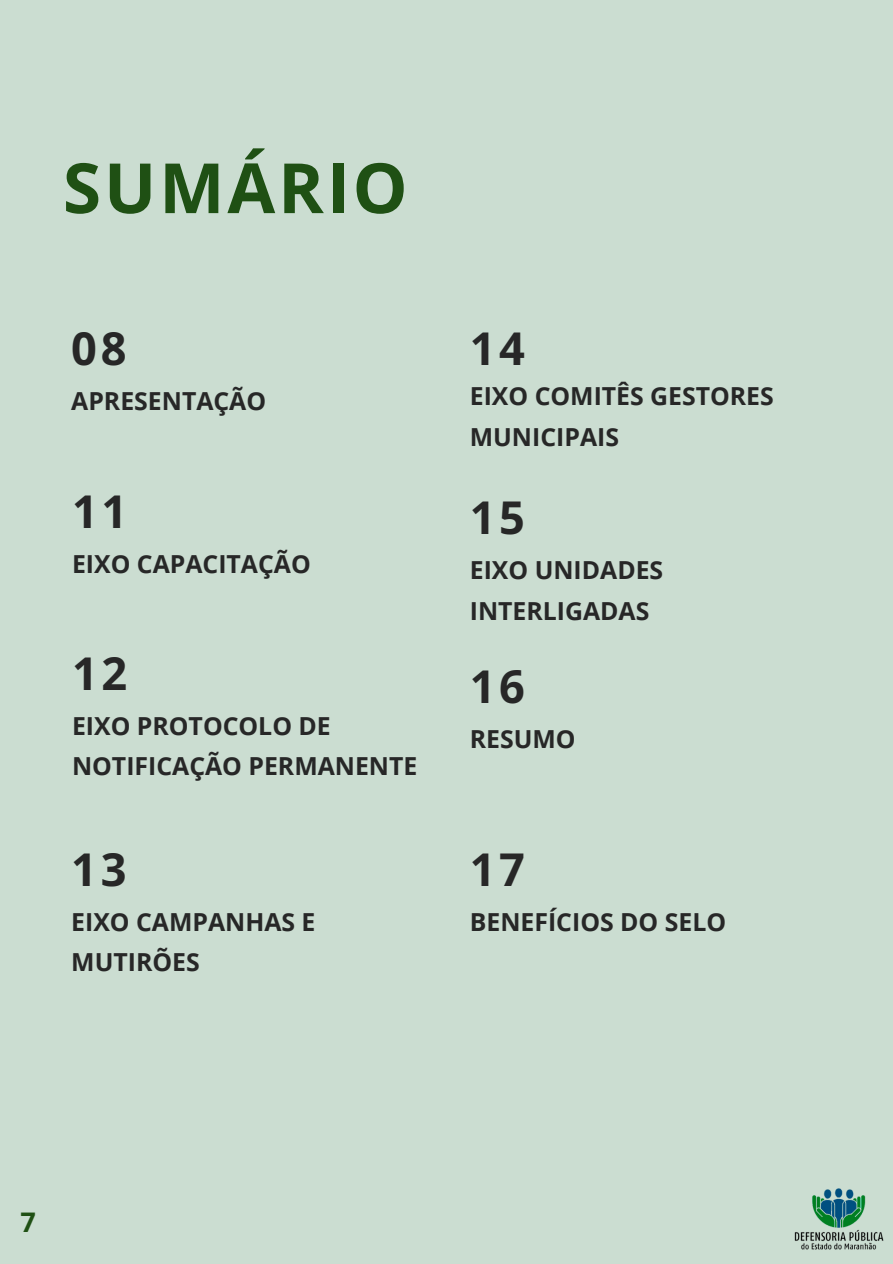
<style>
.page{position:relative;width:893px;height:1264px;background:#fff}
.page>*{position:absolute;margin:0;border:0;box-sizing:border-box;transform-origin:0 0}
.t1{font:700 69.3px "Open Sans";letter-spacing:.04em;color:#1f5014}
.t2{font:700 45.15px "Open Sans";letter-spacing:.08em;color:#272727}
.t3{font:700 27px "Open Sans";color:#1f5014}
.t4{font:700 24.75px/40.5px "Open Sans";color:#272727}
</style>
<div class="page">
<div style="left:0;top:0;width:892px;height:1263px;background:#cbddd1"></div>
<img style="left:794px;top:1188px;width:89px;height:62px">
<h1 class="t1" style="left:63px;top:139px;width:346px">SUMÁRIO</h1>
<p class="t2" style="left:71px;top:317px;width:57px">08</p>
<p class="t4" style="left:71px;top:380px;width:196px">APRESENTAÇÃO</p>
<p class="t2" style="left:72px;top:479px;width:57px">11</p>
<p class="t4" style="left:72px;top:543px;width:240px">EIXO CAPACITAÇÃO</p>
<p class="t2" style="left:72px;top:641px;width:57px">12</p>
<p class="t4" style="left:72px;top:705px;width:347px">EIXO PROTOCOLO DE<br>NOTIFICAÇÃO PERMANENTE</p>
<p class="t2" style="left:71px;top:837px;width:57px">13</p>
<p class="t4" style="left:71px;top:900px;width:246px">EIXO CAMPANHAS E<br>MUTIRÕES</p>
<p class="t2" style="left:470px;top:317px;width:57px">14</p>
<p class="t4" style="left:470px;top:375px;width:305px">EIXO COMITÊS GESTORES<br>MUNICIPAIS</p>
<p class="t2" style="left:470px;top:486px;width:57px">15</p>
<p class="t4" style="left:470px;top:549px;width:195px">EIXO UNIDADES<br>INTERLIGADAS</p>
<p class="t2" style="left:470px;top:655px;width:57px">16</p>
<p class="t4" style="left:470px;top:718px;width:107px">RESUMO</p>
<p class="t2" style="left:470px;top:837px;width:57px">17</p>
<p class="t4" style="left:470px;top:900px;width:258px">BENEFÍCIOS DO SELO</p>
<p class="t3" style="left:20px;top:1202px;width:17px">7</p>
</div>
